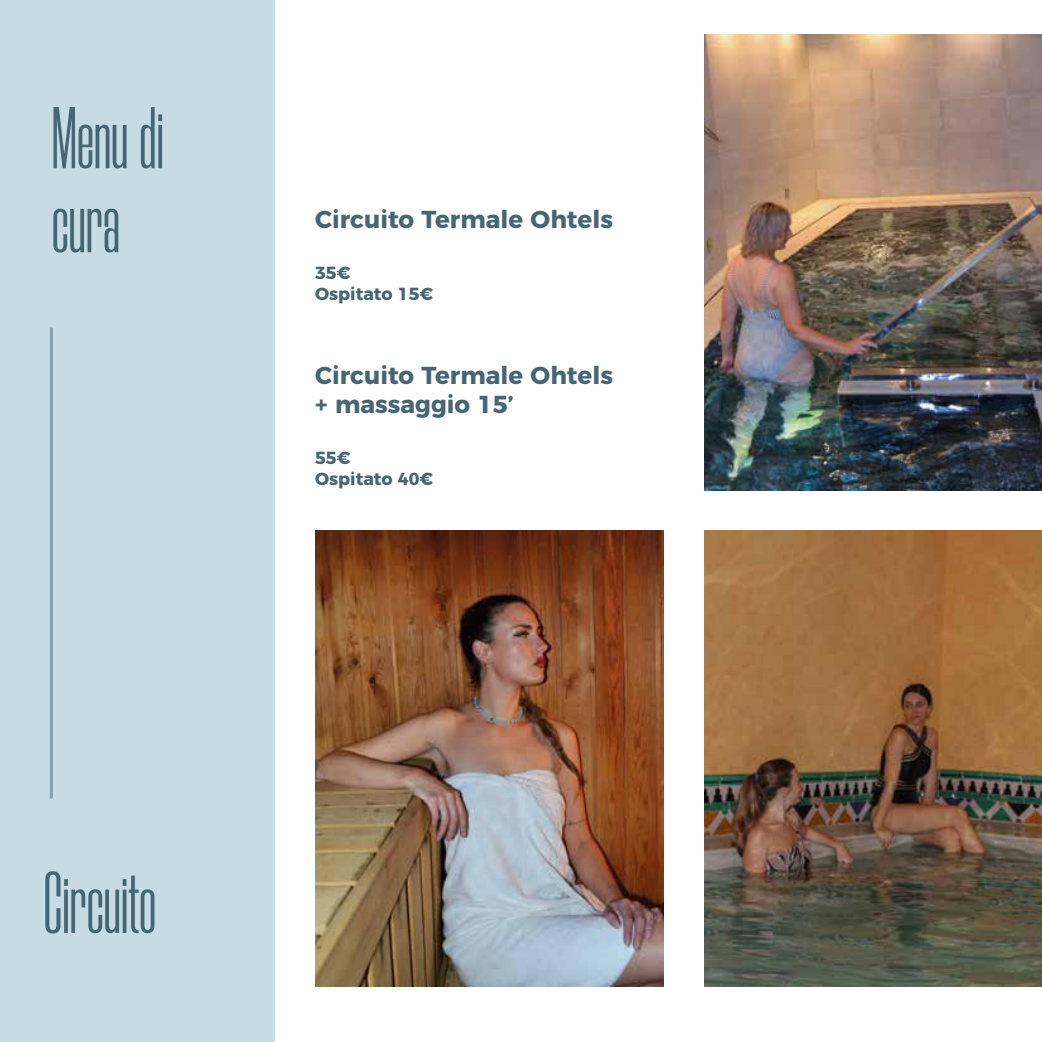
<style>
.page{position:relative;width:1042px;height:1042px;background:#fff}
.page>*{position:absolute;margin:0;border:0;box-sizing:border-box;transform-origin:0 0}
.t1{font:87.5px/84px "Morganite";color:#466674}
.t2{font:700 24.5px/29.4px "Montserrat";color:#466674}
.t3{font:700 17.5px/21px "Montserrat";color:#466674}
</style>
<div class="page">
<div style="left:0;top:0;width:274px;height:1042px;background:#c6dbe4"></div>
<img style="left:315px;top:531px;width:349px;height:455px">
<img style="left:705px;top:531px;width:337px;height:455px">
<img style="left:705px;top:35px;width:337px;height:455px">
<hr style="left:50px;top:327px;width:3px;height:471px;background:#85a1ae">
<h1 class="t1" style="left:52px;top:97px;width:114px">Menu di cura</h1>
<h1 class="t1" style="left:44px;top:861px;width:114px">Circuito</h1>
<p class="t2" style="left:315px;top:203px;width:299px">Circuito Termale Ohtels</p>
<p class="t3" style="left:315px;top:261px;width:120px">35€<br>Ospitato 15€</p>
<p class="t2" style="left:315px;top:359px;width:299px">Circuito Termale Ohtels + massaggio 15’</p>
<p class="t3" style="left:315px;top:446px;width:120px">55€<br>Ospitato 40€</p>
</div>
